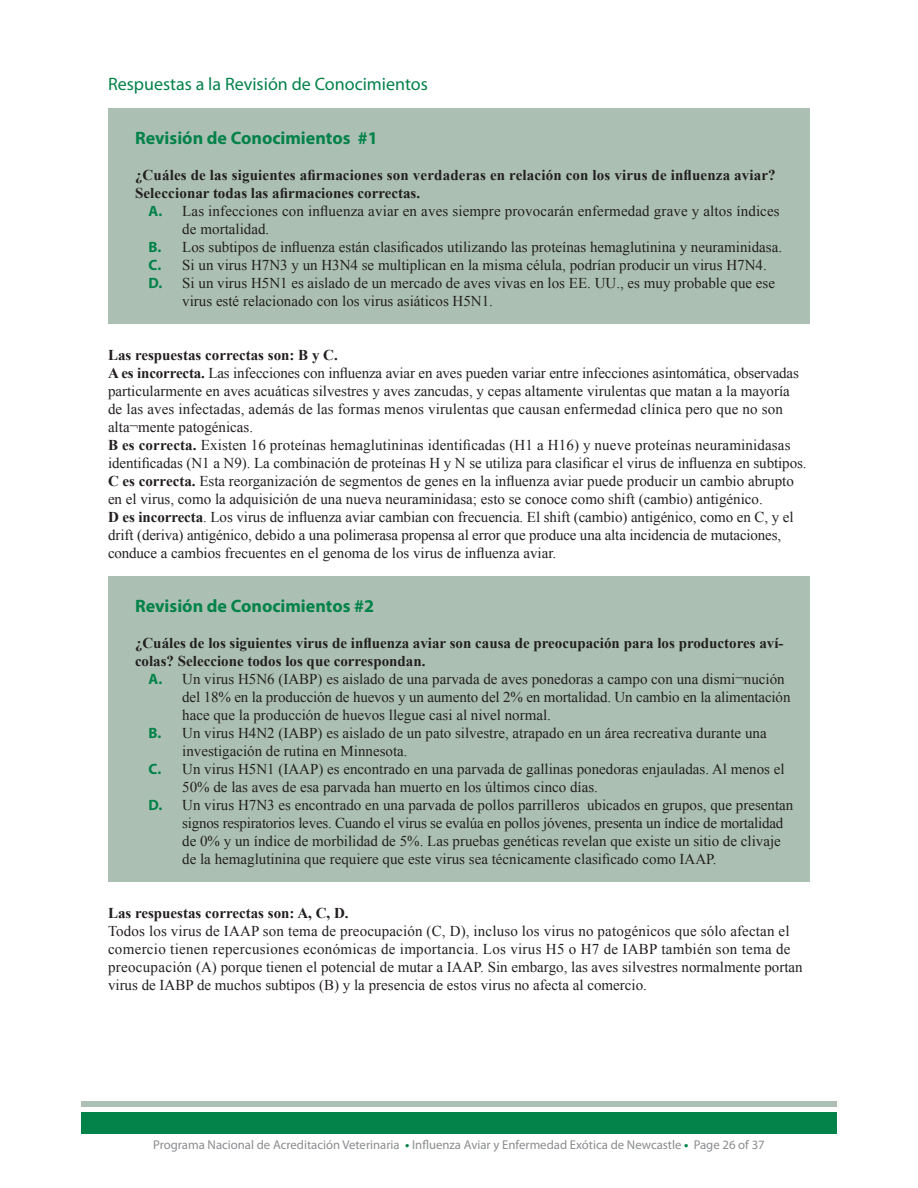
<style>
.page{position:relative;width:918px;height:1188px;background:#fff}
.page>*{position:absolute;margin:0;border:0;box-sizing:border-box;transform-origin:0 0}
.t1{font:700 18px "Myriad Pro";color:#03824a}
.Heading_I{font:18px "Myriad Pro";color:#03824a}
.Body_Text{font:15px/18px "Times New Roman";color:#231f20}
.Body_Text-2{font:700 15px "Times New Roman";color:#231f20}
.t2{font:12.75px "Myriad Pro";color:#8a8c8f}
.s1{font-family:"Myriad Pro";font-weight:700;color:#03824a}
.s2{font-weight:700}
.s3{font-weight:700;color:#03824a}
</style>
<div class="page">
<div style="left:81px;top:1112px;width:756px;height:22px;background:#03824a"></div>
<div style="left:81px;top:1102px;width:756px;height:5px;background:#abc0b3"></div>
<div style="left:108px;top:109px;width:702px;height:215px;background:#abc0b3"></div>
<div style="left:108px;top:576px;width:702px;height:306px;background:#abc0b3"></div>
<p class="Heading_I" style="left:108px;top:73px;width:321px">Respuestas a la Revisión de Conocimientos</p>
<p class="t1" style="left:135px;top:126px;width:244px">Revisión de Conocimientos #1</p>
<p class="Body_Text-2" style="left:135px;top:165px;width:642px">¿Cuáles de las siguientes afirmaciones son verdaderas en relación con los virus de influenza aviar?</p>
<p class="Body_Text-2" style="left:135px;top:183px;width:287px">Seleccionar todas las afirmaciones correctas.</p>
<p class="Body_Text" style="left:148px;top:202px;width:633px"><span class="s1">A.</span> Las infecciones con influenza aviar en aves siempre provocarán enfermedad grave y altos índices</p>
<p class="Body_Text" style="left:182px;top:220px;width:89px">de mortalidad.</p>
<p class="Body_Text" style="left:149px;top:238px;width:635px"><span class="s1">B.</span> Los subtipos de influenza están clasificados utilizando las proteínas hemaglutinina y neuraminidasa.</p>
<p class="Body_Text" style="left:148px;top:256px;width:620px"><span class="s1">C.</span> Si un virus H7N3 y un H3N4 se multiplican en la misma célula, podrían producir un virus H7N4.</p>
<p class="Body_Text" style="left:148px;top:274px;width:628px"><span class="s1">D.</span> Si un virus H5N1 es aislado de un mercado de aves vivas en los EE. UU., es muy probable que ese</p>
<p class="Body_Text" style="left:182px;top:292px;width:312px">virus esté relacionado con los virus asiáticos H5N1.</p>
<p class="Body_Text-2" style="left:108px;top:345px;width:231px">Las respuestas correctas son: B y C.</p>
<p class="Body_Text" style="left:108px;top:364px;width:693px"><span class="s2">A es incorrecta.</span> Las infecciones con influenza aviar en aves pueden variar entre infecciones asintomática, observadas particularmente en aves acuáticas silvestres y aves zancudas, y cepas altamente virulentas que matan a la mayoría de las aves infectadas, además de las formas menos virulentas que causan enfermedad clínica pero que no son alta¬mente patogénicas.</p>
<p class="Body_Text" style="left:108px;top:436px;width:700px"><span class="s2">B es correcta.</span> Existen 16 proteínas hemaglutininas identificadas (H1 a H16) y nueve proteínas neuraminidasas identificadas (N1 a N9). La combinación de proteínas H y N se utiliza para clasificar el virus de influenza en subtipos.</p>
<p class="Body_Text" style="left:108px;top:472px;width:687px"><span class="s2">C es correcta.</span> Esta reorganización de segmentos de genes en la influenza aviar puede producir un cambio abrupto en el virus, como la adquisición de una nueva neuraminidasa; esto se conoce como shift (cambio) antigénico.</p>
<p class="Body_Text" style="left:108px;top:508px;width:687px"><span class="s2">D es incorrecta</span>. Los virus de influenza aviar cambian con frecuencia. El shift (cambio) antigénico, como en C, y el drift (deriva) antigénico, debido a una polimerasa propensa al error que produce una alta incidencia de mutaciones, conduce a cambios frecuentes en el genoma de los virus de influenza aviar.</p>
<p class="t1" style="left:135px;top:594px;width:241px">Revisión de Conocimientos #2</p>
<p class="Body_Text-2" style="left:135px;top:633px;width:650px">¿Cuáles de los siguientes virus de influenza aviar son causa de preocupación para los productores aví-</p>
<p class="Body_Text-2" style="left:135px;top:651px;width:292px">colas? Seleccione todos los que correspondan.</p>
<p class="Body_Text" style="left:148px;top:670px;width:638px"><span class="s1">A.</span> Un virus H5N6 (IABP) es aislado de una parvada de aves ponedoras a campo con una dismi¬nución</p>
<p class="Body_Text" style="left:182px;top:688px;width:610px">del 18% en la producción de huevos y un aumento del 2% en mortalidad. Un cambio en la alimentación</p>
<p class="Body_Text" style="left:182px;top:706px;width:370px">hace que la producción de huevos llegue casi al nivel normal.</p>
<p class="Body_Text" style="left:149px;top:724px;width:620px"><span class="s1">B.</span> Un virus H4N2 (IABP) es aislado de un pato silvestre, atrapado en un área recreativa durante una</p>
<p class="Body_Text" style="left:182px;top:742px;width:227px">investigación de rutina en Minnesota.</p>
<p class="Body_Text" style="left:148px;top:760px;width:638px"><span class="s1">C.</span> Un virus H5N1 (IAAP) es encontrado en una parvada de gallinas ponedoras enjauladas. Al menos el</p>
<p class="Body_Text" style="left:182px;top:778px;width:417px">50% de las aves de esa parvada han muerto en los últimos cinco días.</p>
<p class="Body_Text" style="left:148px;top:796px;width:646px"><span class="s1">D.</span> Un virus H7N3 es encontrado en una parvada de pollos parrilleros ubicados en grupos, que presentan</p>
<p class="Body_Text" style="left:182px;top:814px;width:603px">signos respiratorios leves. Cuando el virus se evalúa en pollos jóvenes, presenta un índice de mortalidad</p>
<p class="Body_Text" style="left:182px;top:832px;width:600px">de 0% y un índice de morbilidad de 5%. Las pruebas genéticas revelan que existe un sitio de clivaje</p>
<p class="Body_Text" style="left:182px;top:850px;width:536px">de la hemaglutinina que requiere que este virus sea técnicamente clasificado como IAAP.</p>
<p class="Body_Text-2" style="left:108px;top:903px;width:242px">Las respuestas correctas son: A, C, D.</p>
<p class="Body_Text" style="left:108px;top:922px;width:696px">Todos los virus de IAAP son tema de preocupación (C, D), incluso los virus no patogénicos que sólo afectan el comercio tienen repercusiones económicas de importancia. Los virus H5 o H7 de IABP también son tema de preocupación (A) porque tienen el potencial de mutar a IAAP. Sin embargo, las aves silvestres normalmente portan virus de IABP de muchos subtipos (B) y la presencia de estos virus no afecta al comercio.</p>
<p class="t2" style="left:153px;top:1137px;width:613px">Programa Nacional de Acreditación Veterinaria <span class="s3">•</span> Influenza Aviar y Enfermedad Exótica de Newcastle <span class="s3">•</span> Page 26 of 37</p>
</div>
